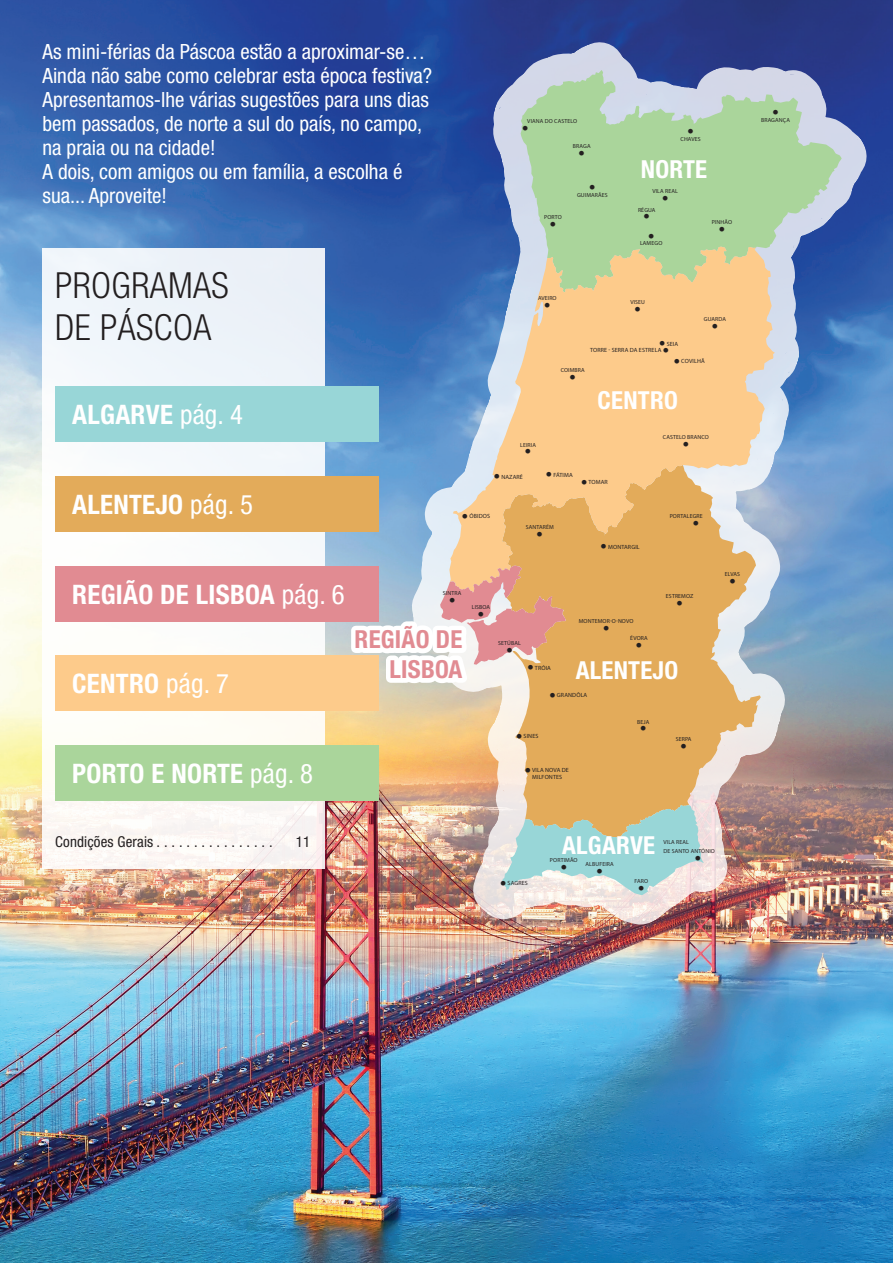
<style>
.page{position:relative;width:893px;height:1263px;background:#fff}
.page>*{position:absolute;margin:0;border:0;box-sizing:border-box;transform-origin:0 0}
.t1{font:300 condensed 36px/42px "Helvetica Neue";letter-spacing:.01em;color:#231f20}
.t2{font:700 condensed 26.85px "Helvetica Neue";letter-spacing:.01em;color:#fff}
.t3{font:700 condensed 24.9px "Helvetica Neue";letter-spacing:.01em;color:#fff}
.t4{font:700 condensed 24.9px/29.8px "Helvetica Neue";letter-spacing:.01em;color:#e18b92;text-align:right}
.t5{font:22.35px "Myriad Pro";color:#231f20}
.t6{font:22.2px "Myriad Pro";color:#231f20}
.t7{font:condensed 21px/24px "Helvetica Neue";color:#fff}
.t8{font:condensed 15px "Helvetica Neue";letter-spacing:.01em;color:#231f20}
.t9{font:6px/7.2px "Myriad Pro";letter-spacing:.02em;color:#231f20;text-align:center}
.t10{font:5.85px/9.4px "Myriad Pro";letter-spacing:.02em;color:#231f20}
.s1{font-weight:400}
.s2{font-size:22.2px}
</style>
<div class="page">
<img style="left:0;top:0;width:893px;height:1263px">
<img style="left:704px;top:41px;width:164px;height:885px">
<svg style="left:704px;top:592px;width:57px;height:246px;background:#d5bda5"></svg>
<svg style="left:704px;top:70px;width:138px;height:222px;background:#a2c0b2"></svg>
<svg style="left:704px;top:247px;width:71px;height:345px;background:#eacfaa"></svg>
<img style="left:346px;top:0;width:358px;height:1263px">
<div style="left:43px;top:248px;width:282px;height:620px;background:#f7f7fa"></div>
<div style="left:55px;top:387px;width:323px;height:55px;background:#98d6d7"></div>
<div style="left:55px;top:476px;width:323px;height:56px;background:#e3ab5a"></div>
<div style="left:55px;top:566px;width:323px;height:55px;background:#e18b92"></div>
<div style="left:55px;top:655px;width:323px;height:56px;background:#fdcb8b"></div>
<div style="left:55px;top:745px;width:323px;height:55px;background:#aad59b"></div>
<p class="t7" style="left:43px;top:40px;width:391px">As mini-férias da Páscoa estão a aproximar-se… Ainda não sabe como celebrar esta época festiva?<br>Apresentamos-lhe várias sugestões para uns dias bem passados, de norte a sul do país, no campo, na praia ou na cidade!<br>A dois, com amigos ou em família, a escolha é sua... Aproveite!</p>
<h1 class="t1" style="left:55px;top:264px;width:175px">PROGRAMAS<br>DE PÁSCOA</h1>
<h2 class="t2" style="left:72px;top:399px;width:172px">ALGARVE <span class="s1">pág. 4</span></h2>
<h2 class="t2" style="left:72px;top:488px;width:182px">ALENTEJO <span class="s1">pág. 5</span></h2>
<h2 class="t2" style="left:72px;top:578px;width:274px">REGIÃO DE LISBOA <span class="s1">pág. 6</span></h2>
<p class="t10" style="left:527px;top:116px;width:52px">VIANA DO CASTELO</p>
<h3 class="t5" style="left:522px;top:112px;width:8px">•</h3>
<p class="t10" style="left:544px;top:212px;width:19px">PORTO</p>
<h3 class="t5" style="left:550px;top:209px;width:8px">•</h3>
<p class="t10" style="left:573px;top:142px;width:19px">BRAGA</p>
<h3 class="t5" style="left:579px;top:138px;width:8px">•</h3>
<p class="t10" style="left:577px;top:190px;width:32px"><sup>•</sup>GUIMARÃES</p>
<p class="t10" style="left:538px;top:294px;width:20px">AVEIRO</p>
<h3 class="t5" style="left:544px;top:290px;width:8px">•</h3>
<p class="t10" style="left:680px;top:134px;width:22px"><sup>•</sup>CHAVES</p>
<h3 class="t3" style="left:641px;top:154px;width:68px">NORTE</h3>
<p class="t10" style="left:652px;top:187px;width:27px">VILA REAL</p>
<h3 class="t5" style="left:662px;top:183px;width:8px">•</h3>
<p class="t10" style="left:638px;top:205px;width:19px">RÉGUA</p>
<h3 class="t5" style="left:644px;top:201px;width:8px">•</h3>
<h3 class="t5" style="left:648px;top:221px;width:8px">•</h3>
<p class="t10" style="left:640px;top:238px;width:24px">LAMEGO</p>
<p class="t10" style="left:630px;top:297px;width:16px">VISEU</p>
<h3 class="t5" style="left:634px;top:294px;width:8px">•</h3>
<p class="t10" style="left:712px;top:218px;width:22px">PINHÃO</p>
<h3 class="t5" style="left:719px;top:214px;width:8px">•</h3>
<p class="t10" style="left:704px;top:315px;width:24px">GUARDA</p>
<h3 class="t5" style="left:712px;top:311px;width:8px">•</h3>
<p class="t9" style="left:659px;top:340px;width:21px"><span class="s2">•</span> SEIA</p>
<p class="t9" style="left:674px;top:357px;width:33px"><span class="s2">•</span> COVILHÃ</p>
<p class="t9" style="left:590px;top:346px;width:73px">TORRE - SERRA DA ESTRELA</p>
<h3 class="t6" style="left:663px;top:335px;width:8px">•</h3>
<p class="t10" style="left:520px;top:440px;width:17px">LEIRIA</p>
<h3 class="t5" style="left:525px;top:436px;width:8px">•</h3>
<p class="t9" style="left:494px;top:473px;width:31px"><span class="s2">•</span> NAZARÉ</p>
<p class="t10" style="left:561px;top:365px;width:26px">COIMBRA</p>
<h3 class="t5" style="left:570px;top:362px;width:8px">•</h3>
<p class="t9" style="left:546px;top:471px;width:28px"><span class="s2">•</span> FÁTIMA</p>
<h3 class="t3" style="left:598px;top:385px;width:82px">CENTRO</h3>
<p class="t10" style="left:663px;top:432px;width:48px">CASTELO BRANCO</p>
<h3 class="t5" style="left:683px;top:428px;width:8px">•</h3>
<p class="t9" style="left:581px;top:479px;width:28px"><span class="s2">•</span> TOMAR</p>
<p class="t9" style="left:462px;top:512px;width:30px"><span class="s2">•</span> ÓBIDOS</p>
<p class="t10" style="left:443px;top:588px;width:20px">SINTRA</p>
<h3 class="t5" style="left:449px;top:585px;width:8px">•</h3>
<p class="t10" style="left:472px;top:602px;width:20px">LISBOA</p>
<h3 class="t5" style="left:478px;top:598px;width:8px">•</h3>
<p class="t10" style="left:526px;top:522px;width:30px">SANTARÉM</p>
<h3 class="t5" style="left:537px;top:518px;width:8px">•</h3>
<p class="t9" style="left:601px;top:543px;width:41px"><span class="s2">•</span> MONTARGIL</p>
<p class="t10" style="left:670px;top:512px;width:35px">PORTALEGRE</p>
<h3 class="t5" style="left:693px;top:508px;width:8px">•</h3>
<p class="t10" style="left:666px;top:591px;width:29px">ESTREMOZ</p>
<h3 class="t5" style="left:677px;top:587px;width:8px">•</h3>
<p class="t10" style="left:725px;top:570px;width:17px">ELVAS</p>
<h3 class="t5" style="left:729px;top:566px;width:8px">•</h3>
<h2 class="t2" style="left:72px;top:667px;width:158px">CENTRO <span class="s1">pág. 7</span></h2>
<h2 class="t2" style="left:72px;top:757px;width:242px">PORTO E NORTE <span class="s1">pág. 8</span></h2>
<h3 class="t8" style="left:55px;top:833px;width:106px">Condições Gerais ................</h3>
<h3 class="t8" style="left:296px;top:833px;width:16px">11</h3>
<h3 class="t4" style="left:355px;top:624px;width:109px">REGIÃO DE<br>LISBOA</h3>
<p class="t10" style="left:498px;top:638px;width:24px">SETÚBAL</p>
<h3 class="t5" style="left:506px;top:634px;width:8px">•</h3>
<p class="t10" style="left:579px;top:617px;width:56px">MONTEMOR-O-NOVO</p>
<h3 class="t5" style="left:603px;top:613px;width:8px">•</h3>
<p class="t10" style="left:630px;top:633px;width:19px">ÉVORA</p>
<h3 class="t5" style="left:636px;top:630px;width:8px">•</h3>
<h3 class="t3" style="left:576px;top:655px;width:104px">ALENTEJO</h3>
<p class="t9" style="left:528px;top:664px;width:25px"><span class="s2">•</span> TRÓIA</p>
<p class="t9" style="left:549px;top:691px;width:39px"><span class="s2">•</span> GRANDÔLA</p>
<p class="t9" style="left:516px;top:732px;width:24px"><span class="s2">•</span> SINES</p>
<p class="t9" style="left:525px;top:766px;width:46px"><span class="s2">•</span> VILA NOVA DE<br>MILFONTES</p>
<p class="t10" style="left:637px;top:717px;width:14px">BEJA</p>
<h3 class="t5" style="left:640px;top:713px;width:8px">•</h3>
<p class="t10" style="left:676px;top:734px;width:17px">SERPA</p>
<h3 class="t5" style="left:681px;top:730px;width:8px">•</h3>
<p class="t9" style="left:500px;top:879px;width:29px"><span class="s2">•</span> SAGRES</p>
<h3 class="t3" style="left:562px;top:830px;width:95px">ALGARVE</h3>
<p class="t10" style="left:550px;top:856px;width:29px">PORTIMÃO</p>
<h3 class="t5" style="left:561px;top:852px;width:8px">•</h3>
<p class="t10" style="left:586px;top:860px;width:30px">ALBUFEIRA</p>
<h3 class="t5" style="left:596px;top:856px;width:8px">•</h3>
<p class="t10" style="left:634px;top:876px;width:15px">FARO</p>
<h3 class="t5" style="left:638px;top:872px;width:8px">•</h3>
<p class="t10" style="left:663px;top:837px;width:53px">VILA REAL<br>DE SANTO ANTÓNIO</p>
<h3 class="t5" style="left:695px;top:842px;width:8px">•</h3>
<p class="t10" style="left:761px;top:115px;width:30px"><sup>•</sup>BRAGANÇA</p>
</div>
